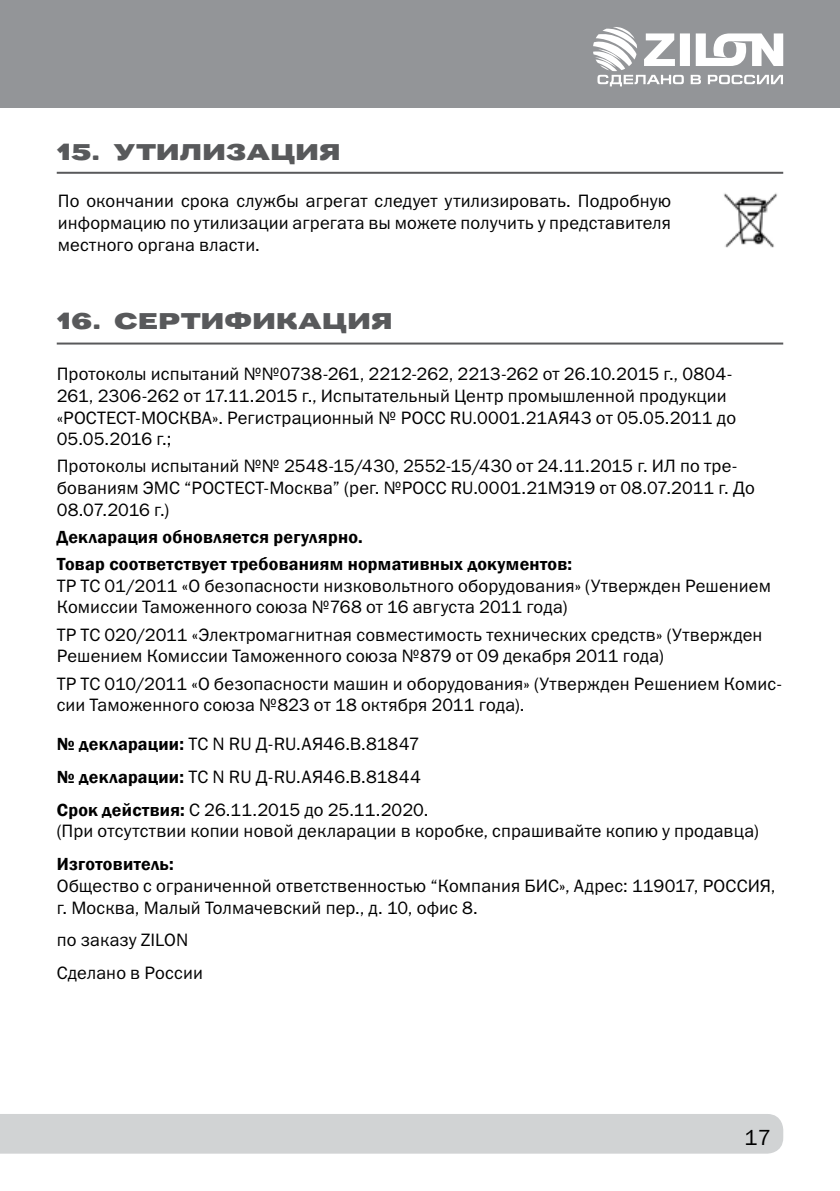
<style>
.page{position:relative;width:840px;height:1191px;background:#fff}
.page>*{position:absolute;margin:0;border:0;box-sizing:border-box;transform-origin:0 0}
.t1{font:24px "Pravda";letter-spacing:-.01em;color:#58595b}
.t2{font:22px "Franklin Gothic Book C";color:#000}
.t3{font:18px/21.6px "Franklin Gothic Book C";letter-spacing:.005em;color:#000}
.t4{font:600 18px/27.2px "Franklin Gothic";letter-spacing:.015em;color:#000}
.s1{font-family:"Franklin Gothic";font-weight:600}
</style>
<div class="page">
<div style="left:0;top:1114px;width:782px;height:39px;background:#d1d3d4"></div>
<div style="left:0;top:0;width:839px;height:108px;background:#939598"></div>
<svg style="left:593px;top:27px;width:189px;height:59px"></svg>
<hr style="left:57px;top:172px;width:725px;height:2px;background:#58595b">
<img style="left:724px;top:193px;width:53px;height:55px">
<hr style="left:57px;top:342px;width:725px;height:2px;background:#58595b">
<h1 class="t1" style="left:57px;top:140px;width:285px">15. Утилизация</h1>
<p class="t3" style="left:58px;top:190px;width:614px;text-align:justify">По окончании срока службы агрегат следует утилизировать. Подробную информацию по утилизации агрегата вы можете получить у представителя местного органа власти.</p>
<h1 class="t1" style="left:57px;top:308px;width:337px">16. сертификация</h1>
<p class="t3" style="left:57px;top:363px;width:680px">Протоколы испытаний №№0738-261, 2212-262, 2213-262 от 26.10.2015 г., 0804- 261, 2306-262 от 17.11.2015 г., Испытательный Центр промышленной продукции «РОСТЕСТ-МОСКВА». Регистрационный № РОСС RU.0001.21AЯ43 от 05.05.2011 до 05.05.2016 г.;</p>
<p class="t3" style="left:57px;top:455px;width:699px">Протоколы испытаний №№ 2548-15/430, 2552-15/430 от 24.11.2015 г. ИЛ по тре&shy;бованиям ЭМС “РОСТЕСТ-Москва” (рег. №РОСС RU.0001.21МЭ19 от 08.07.2011 г. До<br>08.07.2016 г.)</p>
<p class="t4" style="left:57px;top:523px;width:516px">Декларация обновляется регулярно.<br>Товар соответствует требованиям нормативных документов:</p>
<p class="t3" style="left:57px;top:574px;width:715px">ТР ТС 01/2011 «О безопасности низковольтного оборудования» (Утвержден Решением<br>Комиссии Таможенного союза №768 от 16 августа 2011 года)</p>
<p class="t3" style="left:57px;top:623px;width:706px">ТР ТС 020/2011 «Электромагнитная совместимость технических средств» (Утвержден<br>Решением Комиссии Таможенного союза №879 от 09 декабря 2011 года)</p>
<p class="t3" style="left:57px;top:672px;width:726px">ТР ТС 010/2011 «О безопасности машин и оборудования» (Утвержден Решением Комис&shy;сии Таможенного союза №823 от 18 октября 2011 года).</p>
<p class="t3" style="left:57px;top:727px;width:373px;line-height:33px"><span class="s1">№ декларации:</span> ТС N RU Д-RU.АЯ46.В.81847 <span class="s1">№ декларации:</span> ТС N RU Д-RU.АЯ46.В.81844<br><span class="s1">Срок действия:</span> С 26.11.2015 до 25.11.2020.</p>
<p class="t3" style="left:57px;top:820px;width:703px">(При отсутствии копии новой декларации в коробке, спрашивайте копию у продавца)</p>
<p class="t4" style="left:57px;top:851px;width:118px">Изготовитель:</p>
<p class="t3" style="left:57px;top:874px;width:720px">Общество с ограниченной ответственностью “Компания БИС», Адрес: 119017, РОССИЯ, г. Москва, Малый Толмачевский пер., д. 10, офис 8.</p>
<p class="t3" style="left:57px;top:923px;width:148px;line-height:33px">по заказу ZILON<br>Сделано в России</p>
<p class="t2" style="left:744px;top:1124px;width:28px">17</p>
</div>
